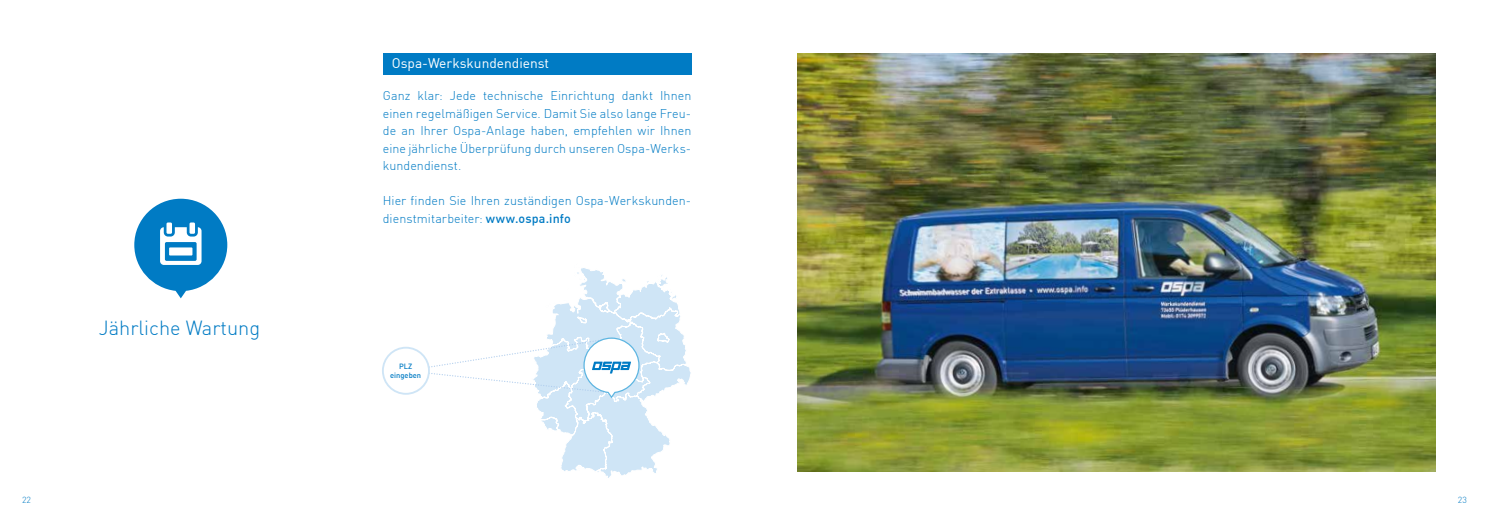
<style>
.page{position:relative;width:1489px;height:525px;background:#fff}
.page>*{position:absolute;margin:0;border:0;box-sizing:border-box;transform-origin:0 0}
.t1{font:300 20px "DIN";color:#007bc4}
.t2{font:13.75px "DIN";color:#fff}
.t3{font:300 12.5px/17.5px "DIN";letter-spacing:.005em;color:#007bc4;text-align:justify}
.t4{font:300 8.75px "DIN";color:#007bc4}
.t5{font:500 7.5px/8.8px "DIN";color:#007bc4;text-align:center}
.s1{font-weight:500}
</style>
<div class="page">
<div style="left:383px;top:53px;width:308px;height:21px;background:#007bc4"></div>
<svg style="left:537px;top:268px;width:154px;height:210px"></svg>
<svg style="left:134px;top:198px;width:93px;height:100px"></svg>
<div style="left:382px;top:346px;width:48px;height:48px;border:2px solid #cfe5f6;border-radius:50%"></div>
<svg style="left:406px;top:337px;width:234px;height:62px"></svg>
<img style="left:797px;top:53px;width:638px;height:418px">
<p class="t2" style="left:392px;top:54px;width:159px">Ospa-Werkskundendienst</p>
<h1 class="t1" style="left:99px;top:315px;width:163px">Jährliche Wartung</h1>
<p class="t3" style="left:383px;top:87px;width:310px">Ganz klar: Jede technische Einrichtung dankt Ihnen einen regelmäßigen Service. Damit Sie also lange Freu&shy;de an Ihrer Ospa-Anlage haben, empfehlen wir Ihnen eine jährliche Überprüfung durch unseren Ospa-Werks&shy;kundendienst.</p>
<p class="t3" style="left:383px;top:192px;width:310px">Hier finden Sie Ihren zuständigen Ospa-Werkskunden&shy;dienstmitarbeiter: <span class="s1">www.ospa.info</span></p>
<p class="t5" style="left:390px;top:362px;width:32px">PLZ eingeben</p>
<p class="t4" style="left:22px;top:494px;width:10px">22</p>
<p class="t4" style="left:1457px;top:494px;width:10px">23</p>
</div>
